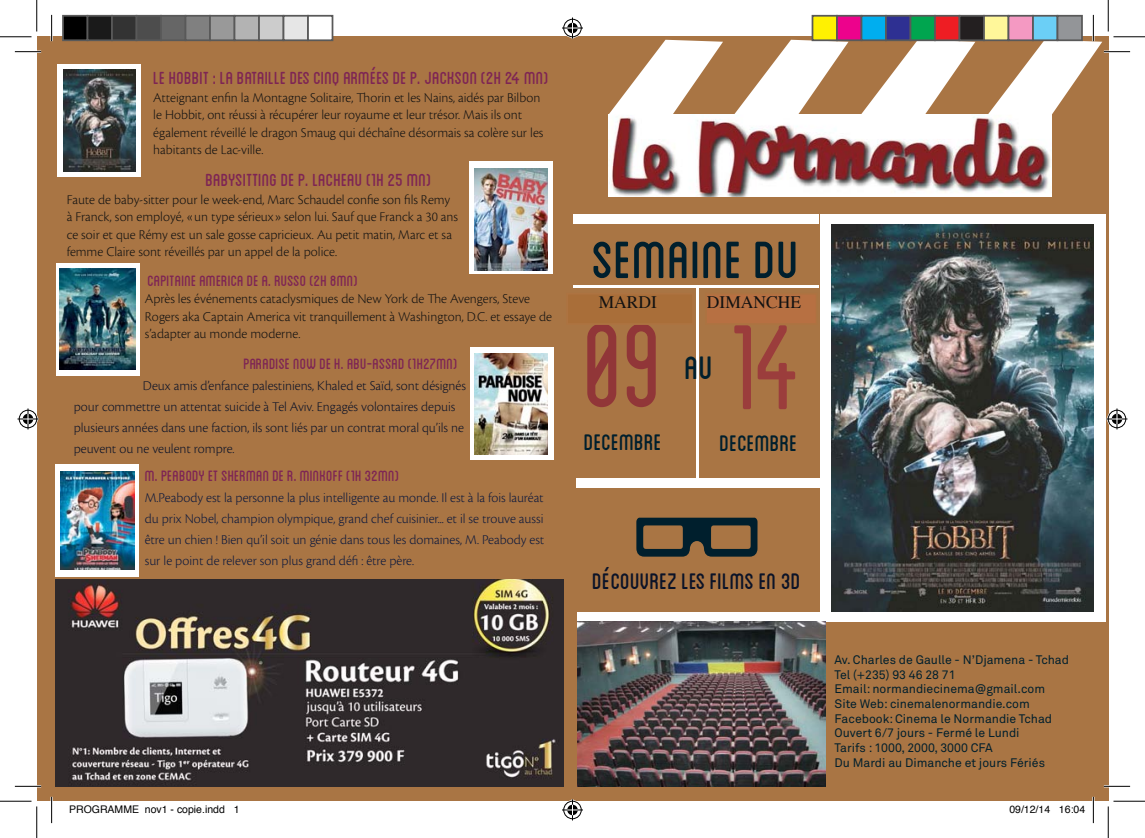
<style>
.page{position:relative;width:1145px;height:838px;background:#fff}
.page>*{position:absolute;margin:0;border:0;box-sizing:border-box;transform-origin:0 0}
.t1{font:condensed 126px "Blanch";color:#913638}
.t2{font:73.5px "Blanch Caps";color:#001f2d}
.t3{font:45.5px "Blanch Caps";color:#001f2d}
.t4{font:31.5px "Blanch Caps";color:#0b1328}
.t5{font:31.5px "Blanch Caps";color:#001f2d}
.t6{font:24.5px "Blanch Caps";color:#7e2554}
.t7{font:21px "Blanch Caps";color:#7e2554}
.t8{font:17.5px "Times";color:#121212}
.t9{font:300 14px/17.5px "Cronos Pro";color:#121212}
.t10{font:300 14px/21px "Cronos Pro";color:#0d193d;text-align:justify}
.t11{font:300 14px/21px "Cronos Pro";color:#0c1329}
.t12{font:12.25px/14.7px "Akkurat";color:#001f2d}
.t13{font:10.5px "Helvetica";color:#000}
.s1{color:#9b3d3c}
</style>
<div class="page">
<div style="left:37px;top:37px;width:1071px;height:764px;background:#a97544"></div>
<img style="left:608px;top:115px;width:444px;height:81px">
<div style="left:820px;top:213px;width:286px;height:408px;background:#fff"></div>
<div style="left:573px;top:214px;width:246px;height:10px;background:#fff"></div>
<hr style="left:573px;top:285px;width:246px;height:3px;background:#fff">
<hr style="left:696px;top:287px;width:2px;height:196px;background:#fff">
<div style="left:577px;top:611px;width:246px;height:10px;background:#fff"></div>
<div style="left:576px;top:478px;width:245px;height:10px;background:#fff"></div>
<svg style="left:608px;top:40px;width:115px;height:75px"></svg>
<svg style="left:734px;top:40px;width:115px;height:75px"></svg>
<svg style="left:861px;top:41px;width:114px;height:74px"></svg>
<svg style="left:636px;top:517px;width:122px;height:39px;background:#4d4637"></svg>
<div style="left:57px;top:64px;width:84px;height:112px;background:#fff"></div>
<div style="left:469px;top:161px;width:84px;height:113px;background:#fff"></div>
<div style="left:55px;top:464px;width:84px;height:113px;background:#fff"></div>
<div style="left:470px;top:347px;width:84px;height:113px;background:#fff"></div>
<div style="left:56px;top:262px;width:84px;height:113px;background:#fff"></div>
<img style="left:63px;top:70px;width:73px;height:101px">
<img style="left:475px;top:169px;width:73px;height:101px">
<img style="left:59px;top:268px;width:76px;height:101px">
<img style="left:475px;top:353px;width:73px;height:101px">
<img style="left:61px;top:471px;width:74px;height:98px">
<img style="left:577px;top:621px;width:249px;height:165px">
<img style="left:831px;top:224px;width:262px;height:387px">
<div style="left:567px;top:294px;width:126px;height:30px;background:#a96e39"></div>
<div style="left:566px;top:293px;width:128px;height:32px;border:2px solid #ad7341"></div>
<div style="left:706px;top:294px;width:111px;height:30px;background:#b77042"></div>
<div style="left:705px;top:293px;width:112px;height:32px;border:2px solid #ad7341"></div>
<img style="left:55px;top:579px;width:508px;height:207px">
<hr style="left:15px;top:51px;width:26px;height:2px;background:#fff">
<hr style="left:15px;top:785px;width:26px;height:2px;background:#fff">
<hr style="left:1104px;top:785px;width:26px;height:2px;background:#fff">
<hr style="left:51px;top:15px;width:2px;height:26px;background:#fff">
<hr style="left:51px;top:796px;width:2px;height:27px;background:#fff">
<hr style="left:1092px;top:796px;width:2px;height:27px;background:#fff">
<svg style="left:15px;top:51px;width:26px;height:1px"></svg>
<svg style="left:15px;top:786px;width:26px;height:1px"></svg>
<svg style="left:1104px;top:786px;width:26px;height:1px"></svg>
<svg style="left:51px;top:15px;width:1px;height:26px"></svg>
<svg style="left:51px;top:796px;width:1px;height:27px"></svg>
<svg style="left:988px;top:15px;width:142px;height:100px"></svg>
<svg style="left:1093px;top:796px;width:1px;height:27px"></svg>
<hr style="left:1113px;top:36px;width:32px;height:2px;background:#fff">
<hr style="left:1107px;top:0;width:2px;height:31px;background:#fff">
<hr style="left:0;top:36px;width:32px;height:1px;background:#000">
<hr style="left:1113px;top:36px;width:32px;height:1px;background:#000">
<hr style="left:0;top:800px;width:32px;height:1px;background:#000">
<hr style="left:1113px;top:800px;width:32px;height:1px;background:#000">
<hr style="left:36px;top:0;width:1px;height:31px;background:#000">
<hr style="left:36px;top:806px;width:1px;height:31px;background:#000">
<hr style="left:1108px;top:0;width:1px;height:31px;background:#000">
<hr style="left:1108px;top:806px;width:1px;height:31px;background:#000">
<svg style="left:562px;top:18px;width:21px;height:21px"></svg>
<svg style="left:562px;top:799px;width:21px;height:21px"></svg>
<svg style="left:18px;top:408px;width:21px;height:21px"></svg>
<svg style="left:1106px;top:408px;width:21px;height:21px"></svg>
<div style="left:63px;top:16px;width:25px;height:24px;background:#000"></div>
<div style="left:62px;top:15px;width:26px;height:26px;border:2px solid #595959"></div>
<div style="left:88px;top:16px;width:24px;height:24px;background:#1a1a1a"></div>
<div style="left:87px;top:15px;width:26px;height:26px;border:2px solid #595959"></div>
<div style="left:112px;top:16px;width:25px;height:24px;background:#333"></div>
<div style="left:111px;top:15px;width:26px;height:26px;border:2px solid #595959"></div>
<div style="left:137px;top:16px;width:24px;height:24px;background:#4d4d4d"></div>
<div style="left:136px;top:15px;width:26px;height:26px;border:2px solid #595959"></div>
<div style="left:161px;top:16px;width:25px;height:24px;background:#666"></div>
<div style="left:160px;top:15px;width:26px;height:26px;border:2px solid #595959"></div>
<div style="left:186px;top:16px;width:24px;height:24px;background:#808080"></div>
<div style="left:185px;top:15px;width:26px;height:26px;border:2px solid #595959"></div>
<div style="left:210px;top:16px;width:25px;height:24px;background:#999"></div>
<div style="left:209px;top:15px;width:26px;height:26px;border:2px solid #595959"></div>
<div style="left:235px;top:16px;width:24px;height:24px;background:#b3b3b3"></div>
<div style="left:234px;top:15px;width:26px;height:26px;border:2px solid #595959"></div>
<div style="left:259px;top:16px;width:25px;height:24px;background:#ccc"></div>
<div style="left:258px;top:15px;width:26px;height:26px;border:2px solid #595959"></div>
<div style="left:284px;top:16px;width:24px;height:24px;background:#e6e6e6"></div>
<div style="left:283px;top:15px;width:26px;height:26px;border:2px solid #595959"></div>
<div style="left:308px;top:16px;width:25px;height:24px;background:#fff"></div>
<div style="left:307px;top:15px;width:26px;height:26px;border:2px solid #595959"></div>
<div style="left:812px;top:16px;width:25px;height:24px;background:#fff101"></div>
<div style="left:812px;top:15px;width:26px;height:26px;border:2px solid #595959"></div>
<div style="left:837px;top:16px;width:24px;height:24px;background:#ed028c"></div>
<div style="left:836px;top:15px;width:26px;height:26px;border:2px solid #595959"></div>
<div style="left:861px;top:16px;width:25px;height:24px;background:#00aeef"></div>
<div style="left:861px;top:15px;width:26px;height:26px;border:2px solid #595959"></div>
<div style="left:886px;top:16px;width:24px;height:24px;background:#2e3092"></div>
<div style="left:885px;top:15px;width:26px;height:26px;border:2px solid #595959"></div>
<div style="left:910px;top:16px;width:25px;height:24px;background:#00a54f"></div>
<div style="left:910px;top:15px;width:26px;height:26px;border:2px solid #595959"></div>
<div style="left:935px;top:16px;width:24px;height:24px;background:#ee1d23"></div>
<div style="left:934px;top:15px;width:26px;height:26px;border:2px solid #595959"></div>
<div style="left:959px;top:16px;width:25px;height:24px;background:#231f20"></div>
<div style="left:959px;top:15px;width:26px;height:26px;border:2px solid #595959"></div>
<div style="left:984px;top:16px;width:24px;height:24px;background:#fff79a"></div>
<div style="left:983px;top:15px;width:26px;height:26px;border:2px solid #595959"></div>
<div style="left:1008px;top:16px;width:25px;height:24px;background:#f499c2"></div>
<div style="left:1008px;top:15px;width:26px;height:26px;border:2px solid #595959"></div>
<div style="left:1033px;top:16px;width:24px;height:24px;background:#6bcff6"></div>
<div style="left:1032px;top:15px;width:26px;height:26px;border:2px solid #595959"></div>
<div style="left:1057px;top:16px;width:25px;height:24px;background:#939598"></div>
<div style="left:1057px;top:15px;width:26px;height:26px;border:2px solid #595959"></div>
<h3 class="t6" style="left:153px;top:67px;width:397px">Le hobbit : la bataille des cinq armées de P. Jackson (2h 24 mn)</h3>
<p class="t9" style="left:153px;top:88px;width:392px">Atteignant enfin la Montagne Solitaire, Thorin et les Nains, aidés par Bilbon le Hobbit, ont réussi à récupérer leur royaume et leur trésor. Mais ils ont également réveillé le dragon Smaug qui déchaîne désormais sa colère sur les habitants de Lac-ville.</p>
<h3 class="t6" style="left:205px;top:169px;width:228px">BABYSITTING de P. Lacheau (1h 25 mn)</h3>
<p class="t9" style="left:67px;top:190px;width:393px">Faute de baby-sitter pour le week-end, Marc Schaudel confie son fils Remy à Franck, son employé, «un type sérieux» selon lui. Sauf que Franck a 30 ans ce soir et que Rémy est un sale gosse capricieux. Au petit matin, Marc et sa femme Claire sont réveillés par un appel de la police.</p>
<h3 class="t7" style="left:147px;top:271px;width:212px">CAPITAINE AMERICA de A. Russo (2H 8mn)</h3>
<p class="t9" style="left:145px;top:290px;width:409px">Après les événements cataclysmiques de New York de The Avengers, Steve<br>Rogers aka Captain America vit tranquillement à Washington, D.C. et essaye de s’adapter au monde moderne.</p>
<h3 class="t7" style="left:244px;top:354px;width:216px">paradise now de H. abu-assad (1H27mn)</h3>
<p class="t11" style="left:74px;top:375px;width:394px;text-indent:69px">Deux amis d’enfance palestiniens, Khaled et Saïd, sont désignés pour commettre un attentat suicide à Tel Aviv. Engagés volontaires depuis plusieurs années dans une faction, ils sont liés par un contrat moral qu’ils ne peuvent ou ne veulent rompre.</p>
<h3 class="t7" style="left:145px;top:466px;width:256px">M. peabody et sherman de R. minkoff (1H 32mn)</h3>
<p class="t10" style="left:145px;top:487px;width:401px">M.Peabody est la personne la plus intelligente au monde. Il est à la fois lauréat du prix Nobel, champion olympique, grand chef cuisinier... et il se trouve aussi être un chien ! Bien qu’il soit un génie dans tous les domaines, M. Peabody est sur le point de relever son plus grand défi : être père.</p>
<h2 class="t2" style="left:592px;top:226px;width:209px">semaine du</h2>
<p class="t8" style="left:599px;top:285px;width:60px">MARDI</p>
<p class="t8" style="left:707px;top:285px;width:96px">DIMANCHE</p>
<h1 class="t1" style="left:584px;top:297px;width:220px">09 <span class="s1">14</span></h1>
<h3 class="t3" style="left:685px;top:347px;width:30px">au</h3>
<h3 class="t5" style="left:584px;top:427px;width:79px">decemBRE</h3>
<h3 class="t5" style="left:720px;top:429px;width:79px">deceMBRE</h3>
<h3 class="t4" style="left:592px;top:566px;width:210px">Découvrez les fifilms en 3D</h3>
<p class="t12" style="left:835px;top:652px;width:236px">Av. Charles de Gaulle - N’Djamena - Tchad<br>Tel (+235) 93 46 28 71<br>Email: normandiecinema@gmail.com<br>Site Web: cinemalenormandie.com<br>Facebook: Cinema le Normandie Tchad<br>Ouvert 6/7 jours - Fermé le Lundi<br>Tarifs : 1000, 2000, 3000 CFA<br>Du Mardi au Dimanche et jours Fériés</p>
<p class="t13" style="left:69px;top:800px;width:172px">PROGRAMME nov1 - copie.indd 1</p>
<p class="t13" style="left:1009px;top:800px;width:77px">09/12/14 16:04</p>
</div>
